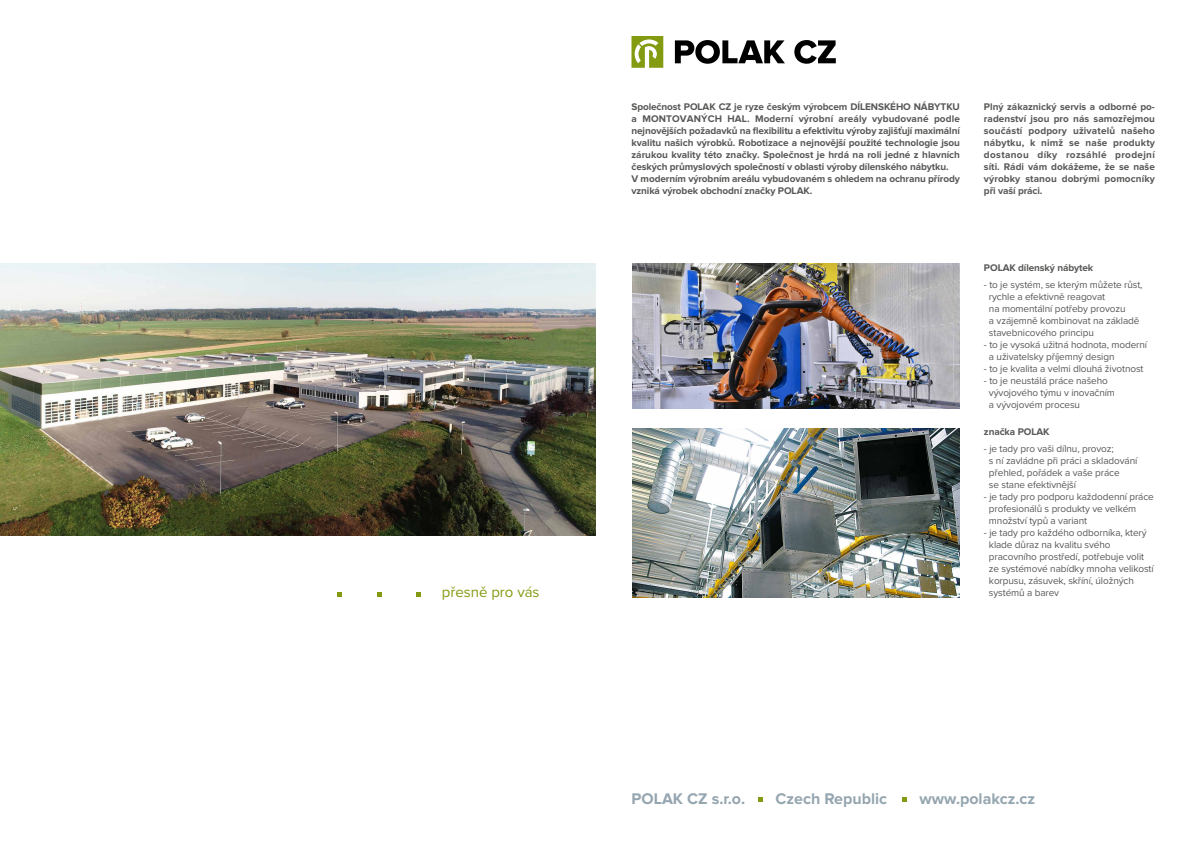
<style>
.page{position:relative;width:1191px;height:842px;background:#fff}
.page>*{position:absolute;margin:0;border:0;box-sizing:border-box;transform-origin:0 0}
.t1{font:700 16px "Proxima Nova";color:#95a6b0}
.t2{font:15px "Proxima Nova";color:#829b11}
.t3{font:700 10px/12px "Proxima Nova";letter-spacing:-.01em;color:#575756}
.t4{font:10px/12px "Proxima Nova";letter-spacing:-.01em;color:#575756}
</style>
<div class="page">
<svg style="left:337px;top:592px;width:5px;height:5px"></svg>
<svg style="left:377px;top:592px;width:4px;height:5px"></svg>
<svg style="left:417px;top:592px;width:4px;height:5px"></svg>
<img style="left:0;top:263px;width:595px;height:272px">
<svg style="left:631px;top:36px;width:32px;height:32px"></svg>
<svg style="left:675px;top:40px;width:110px;height:24px"></svg>
<svg style="left:794px;top:40px;width:42px;height:24px"></svg>
<svg style="left:758px;top:798px;width:5px;height:4px"></svg>
<svg style="left:902px;top:798px;width:5px;height:4px"></svg>
<img style="left:632px;top:428px;width:328px;height:169px">
<img style="left:632px;top:263px;width:328px;height:146px">
<h2 class="t2" style="left:442px;top:580px;width:99px">přesně pro vás</h2>
<p class="t3" style="left:631px;top:101px;width:330px">Společnost POLAK CZ je ryze českým výrobcem DÍLENSKÉHO NÁBYTKU a MONTOVANÝCH HAL. Moderní výrobní areály vybudované podle nejnovějších požadavků na flexibilitu a efektivitu výroby zajišťují maximální kvalitu našich výrobků. Robotizace a nejnovější použité technologie jsou zárukou kvality této značky. Společnost je hrdá na roli jedné z hlavních českých průmyslových společností v oblasti výroby dílenského nábytku.<br>V moderním výrobním areálu vybudovaném s ohledem na ochranu přírody vzniká výrobek obchodní značky POLAK.</p>
<p class="t3" style="left:984px;top:101px;width:172px;text-align:justify">Plný zákaznický servis a odborné po&shy;radenství jsou pro nás samozřejmou součástí podpory uživatelů našeho nábytku, k nimž se naše produkty dostanou díky rozsáhlé prodejní síti. Rádi vám dokážeme, že se naše výrobky stanou dobrými pomocníky při vaší práci.</p>
<p class="t3" style="left:984px;top:263px;width:111px">POLAK dílenský nábytek</p>
<p class="t4" style="left:989px;top:279px;width:155px;text-indent:-5px">- to je systém, se kterým můžete růst, rychle a efektivně reagovat<br>na momentální potřeby provozu<br>a vzájemně kombinovat na základě stavebnicového principu</p>
<p class="t4" style="left:989px;top:339px;width:160px;text-indent:-5px">- to je vysoká užitná hodnota, moderní a uživatelsky příjemný design</p>
<p class="t4" style="left:984px;top:363px;width:161px">- to je kvalita a velmi dlouhá životnost</p>
<p class="t4" style="left:989px;top:375px;width:128px;text-indent:-5px">- to je neustálá práce našeho vývojového týmu v inovačním a vývojovém procesu</p>
<p class="t3" style="left:984px;top:426px;width:67px">značka POLAK</p>
<p class="t4" style="left:989px;top:442px;width:150px;text-indent:-5px">- je tady pro vaši dílnu, provoz;<br>s ní zavládne při práci a skladování přehled, pořádek a vaše práce<br>se stane efektivnější</p>
<p class="t4" style="left:989px;top:490px;width:166px;text-indent:-5px">- je tady pro podporu každodenní práce profesionálů s produkty ve velkém množství typů a variant</p>
<p class="t4" style="left:989px;top:526px;width:166px;text-indent:-5px">- je tady pro každého odborníka, který klade důraz na kvalitu svého pracovního prostředí, potřebuje volit ze systémové nabídky mnoha velikostí korpusu, zásuvek, skříní, úložných systémů a barev</p>
<h1 class="t1" style="left:631px;top:791px;width:115px">POLAK CZ s.r.o.</h1>
<h1 class="t1" style="left:775px;top:791px;width:113px">Czech Republic</h1>
<h1 class="t1" style="left:919px;top:791px;width:117px">www.polakcz.cz</h1>
</div>
